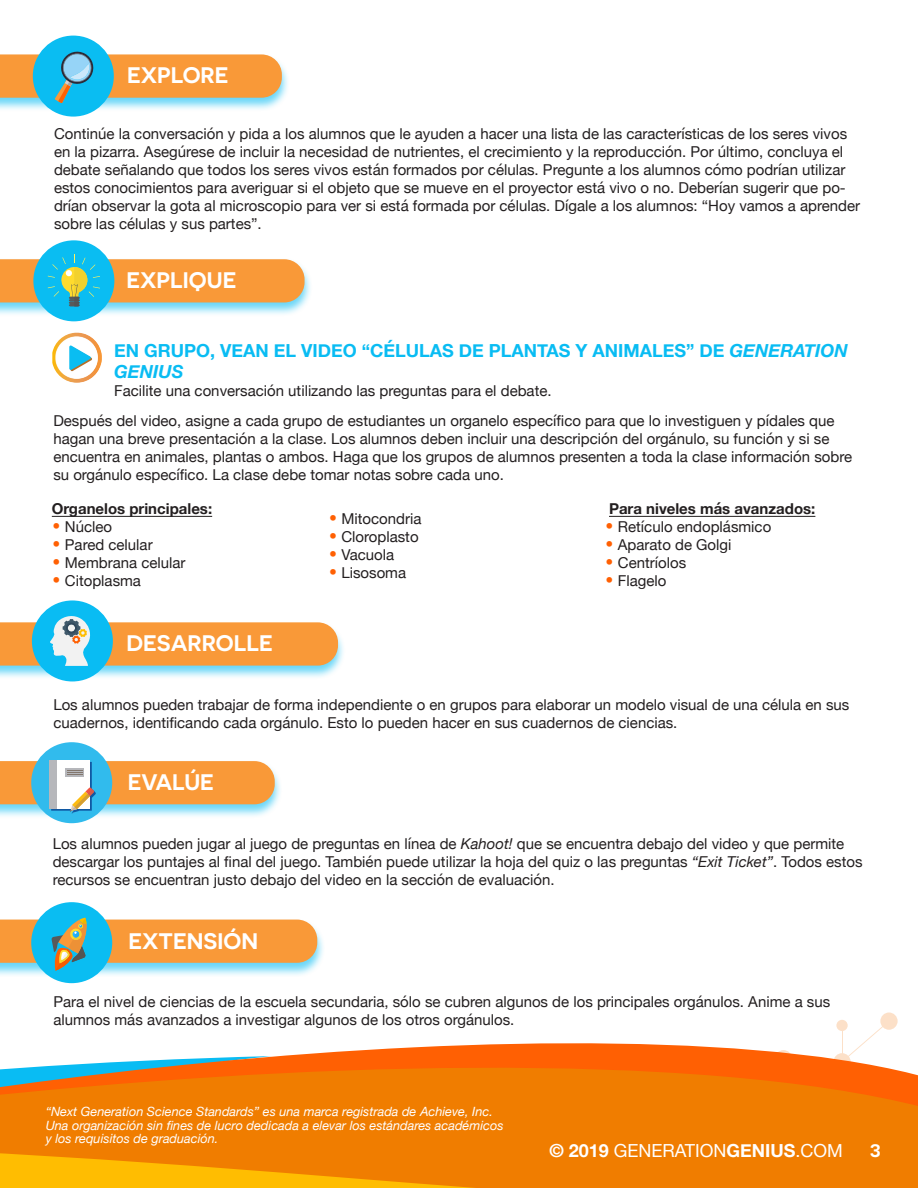
<style>
.page{position:relative;width:918px;height:1188px;background:#fff}
.page>*{position:absolute;margin:0;border:0;box-sizing:border-box;transform-origin:0 0}
.t1{font:600 22.5px "Novecentosanswide";color:#fff}
.t2{font:700 18px/21.6px "Helvetica Neue";color:#09bcf3}
.t3{font:18px "Helvetica Neue";color:#fff}
.t4{font:600 18px "Novecentosanswide";color:#fff}
.t5{font:15px/18px "Helvetica Neue";color:#231f20}
.t6{font:700 15px "Helvetica Neue";color:#231f20}
.t7{font:italic 12.75px "Helvetica Neue";color:#fff}
.s1{font-style:italic}
.s2{font-size:25.5px;color:#ff6003}
.s3{font-weight:700}
</style>
<div class="page">
<div style="left:0;top:760px;width:283px;height:59px;background:#09bcf3;opacity:.6"></div>
<div style="left:31px;top:742px;width:81px;height:81px;background:#31bbed;border-radius:50%"></div>
<div style="left:49px;top:760px;width:9px;height:49px;background:#b6b7bb"></div>
<div style="left:58px;top:760px;width:32px;height:49px;background:#fff"></div>
<svg style="left:0;top:761px;width:275px;height:53px"></svg>
<div style="left:0;top:621px;width:346px;height:59px;background:#09bcf3;opacity:.6"></div>
<div style="left:32px;top:600px;width:81px;height:81px;background:#09bcf3;border-radius:50%"></div>
<svg style="left:0;top:613px;width:338px;height:53px"></svg>
<div style="left:836px;top:1020px;width:12px;height:11px;background:#fce0c8;border-radius:50%"></div>
<div style="left:880px;top:1013px;width:18px;height:17px;background:#fce0c8;border-radius:50%"></div>
<svg style="left:281px;top:1034px;width:594px;height:22px"></svg>
<svg style="left:669px;top:1056px;width:249px;height:132px;background:#f37a07"></svg>
<svg style="left:0;top:1056px;width:669px;height:132px;background:#ec840b"></svg>
<div style="left:0;top:918px;width:325px;height:59px;background:#09bcf3;opacity:.6"></div>
<div style="left:31px;top:902px;width:81px;height:81px;background:#0abdf2;border-radius:50%"></div>
<svg style="left:0;top:918px;width:317px;height:53px"></svg>
<div style="left:0;top:258px;width:313px;height:59px;background:#09bcf3;opacity:.6"></div>
<div style="left:33px;top:240px;width:81px;height:81px;background:#0abdf2;border-radius:50%"></div>
<svg style="left:0;top:254px;width:305px;height:52px"></svg>
<img style="left:52px;top:333px;width:50px;height:50px">
<svg style="left:69px;top:346px;width:23px;height:25px"></svg>
<hr style="left:52px;top:516px;width:160px;height:1px;background:#231f20">
<hr style="left:609px;top:516px;width:206px;height:1px;background:#231f20">
<div style="left:0;top:53px;width:290px;height:59px;background:#09bcf3;opacity:.6"></div>
<div style="left:33px;top:36px;width:81px;height:81px;background:#0abdf2;border-radius:50%"></div>
<svg style="left:0;top:49px;width:282px;height:54px"></svg>
<p class="t1" style="left:127px;top:62px;width:103px">EXPLORE</p>
<p class="t5" style="left:54px;top:125px;width:808px">Continúe la conversación y pida a los alumnos que le ayuden a hacer una lista de las características de los seres vivos en la pizarra. Asegúrese de incluir la necesidad de nutrientes, el crecimiento y la reproducción. Por último, concluya el debate señalando que todos los seres vivos están formados por células. Pregunte a los alumnos cómo podrían utilizar estos conocimientos para averiguar si el objeto que se mueve en el proyector está vivo o no. Deberían sugerir que po&shy;drían observar la gota al microscopio para ver si está formada por células. Dígale a los alumnos: “Hoy vamos a aprender sobre las células y sus partes”.</p>
<p class="t1" style="left:126px;top:266px;width:112px">EXPLIQUE</p>
<p class="t2" style="left:114px;top:340px;width:735px">EN GRUPO, VEAN EL VIDEO “CÉLULAS DE PLANTAS Y ANIMALES” DE <span class="s1">GENERATION<br>GENIUS</span></p>
<p class="t5" style="left:114px;top:383px;width:439px">Facilite una conversación utilizando las preguntas para el debate.</p>
<p class="t5" style="left:53px;top:413px;width:800px">Después del video, asigne a cada grupo de estudiantes un organelo específico para que lo investiguen y pídales que hagan una breve presentación a la clase. Los alumnos deben incluir una descripción del orgánulo, su función y si se encuentra en animales, plantas o ambos. Haga que los grupos de alumnos presenten a toda la clase información sobre su orgánulo específico. La clase debe tomar notas sobre cada uno.</p>
<p class="t6" style="left:52px;top:497px;width:162px">Organelos principales:</p>
<p class="t5" style="left:52px;top:519px;width:62px"><span class="s2">•</span> Núcleo</p>
<p class="t5" style="left:52px;top:537px;width:102px"><span class="s2">•</span> Pared celular</p>
<p class="t5" style="left:52px;top:555px;width:135px"><span class="s2">•</span> Membrana celular</p>
<p class="t5" style="left:52px;top:573px;width:91px"><span class="s2">•</span> Citoplasma</p>
<p class="t6" style="left:609px;top:497px;width:208px">Para niveles más avanzados:</p>
<p class="t5" style="left:605px;top:519px;width:168px"><span class="s2">•</span> Retículo endoplásmico</p>
<p class="t5" style="left:605px;top:537px;width:128px"><span class="s2">•</span> Aparato de Golgi</p>
<p class="t5" style="left:605px;top:555px;width:83px"><span class="s2">•</span> Centríolos</p>
<p class="t5" style="left:605px;top:573px;width:63px"><span class="s2">•</span> Flagelo</p>
<p class="t5" style="left:328px;top:510px;width:95px"><span class="s2">•</span> Mitocondria</p>
<p class="t5" style="left:328px;top:528px;width:92px"><span class="s2">•</span> Cloroplasto</p>
<p class="t5" style="left:328px;top:546px;width:67px"><span class="s2">•</span> Vacuola</p>
<p class="t5" style="left:328px;top:564px;width:79px"><span class="s2">•</span> Lisosoma</p>
<p class="t1" style="left:126px;top:630px;width:148px">DESARROLLE</p>
<p class="t5" style="left:53px;top:696px;width:798px">Los alumnos pueden trabajar de forma independiente o en grupos para elaborar un modelo visual de una célula en sus cuadernos, identificando cada orgánulo. Esto lo pueden hacer en sus cuadernos de ciencias.</p>
<p class="t1" style="left:128px;top:769px;width:88px">EVALÚE</p>
<p class="t5" style="left:53px;top:835px;width:811px">Los alumnos pueden jugar al juego de preguntas en línea de <span class="s1">Kahoot!</span> que se encuentra debajo del video y que permite descargar los puntajes al final del juego. También puede utilizar la hoja del quiz o las preguntas <span class="s1">“Exit Ticket”</span>. Todos estos recursos se encuentran justo debajo del video en la sección de evaluación.</p>
<p class="t1" style="left:128px;top:927px;width:131px">EXTENSIÓN</p>
<p class="t5" style="left:53px;top:994px;width:778px">Para el nivel de ciencias de la escuela secundaria, sólo se cubren algunos de los principales orgánulos. Anime a sus alumnos más avanzados a investigar algunos de los otros orgánulos.</p>
<p class="t7" style="left:46px;top:1103px;width:449px">“Next Generation Science Standards” es una marca registrada de Achieve, Inc.</p>
<p class="t7" style="left:46px;top:1116px;width:459px">Una organización sin fines de lucro dedicada a elevar los estándares académicos</p>
<p class="t7" style="left:46px;top:1130px;width:174px">y los requisitos de graduación.</p>
<p class="t3" style="left:550px;top:1138px;width:295px"><span class="s3">© 2019</span> GENERATION<span class="s3">GENIUS</span>.COM</p>
<p class="t4" style="left:870px;top:1140px;width:12px">3</p>
</div>
